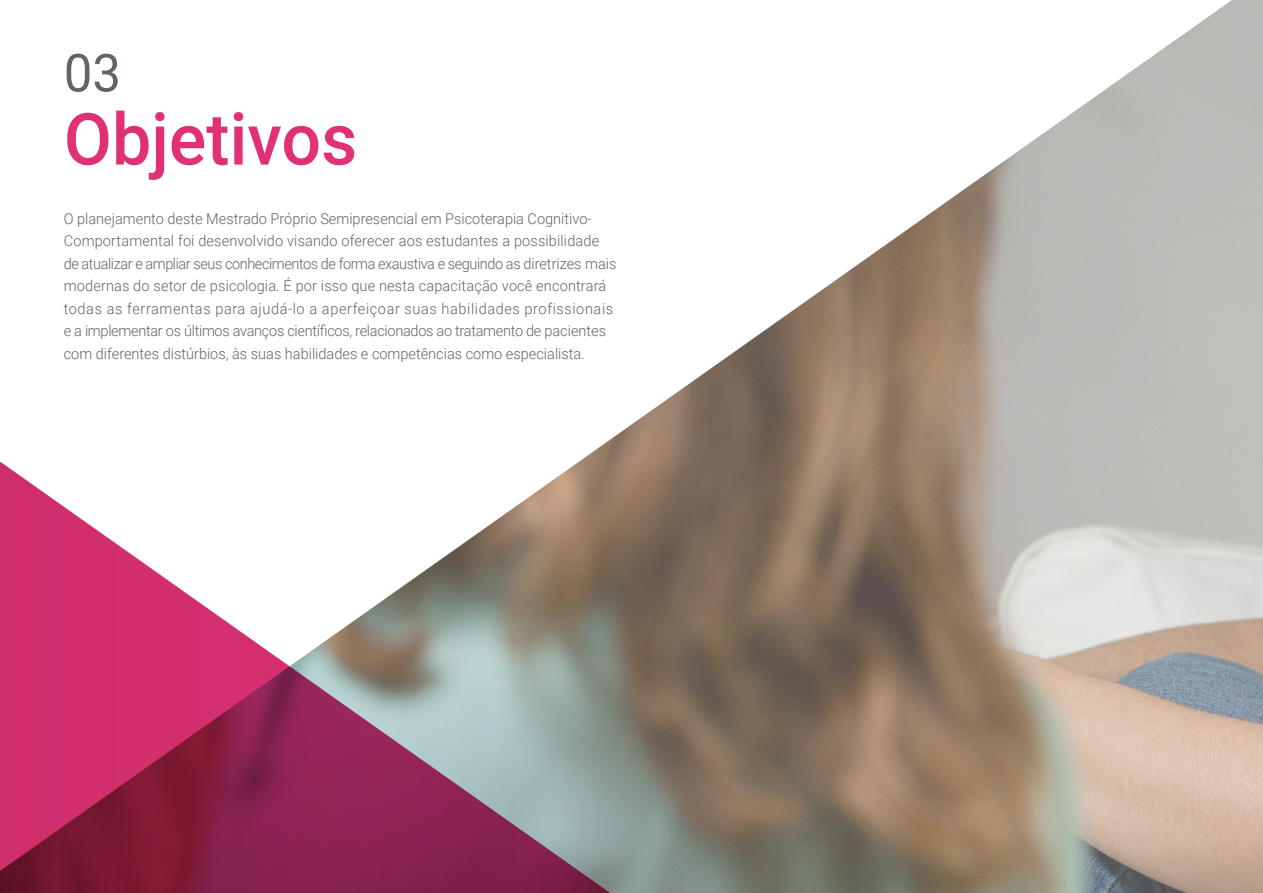
<style>
.page{position:relative;width:1263px;height:893px;background:#fff}
.page>*{position:absolute;margin:0;border:0;box-sizing:border-box;transform-origin:0 0}
.t1{font:500 72px "Roboto";color:#df3174}
.t2{font:52.5px "Roboto";color:#61646a}
.t3{font:300 15px/22.5px "Roboto";color:#61646a}
</style>
<div class="page">
<img style="left:601px;top:0;width:662px;height:893px">
<svg style="left:0;top:446px;width:640px;height:447px"></svg>
<h2 class="t2" style="left:64px;top:36px;width:59px">03</h2>
<h1 class="t1" style="left:64px;top:89px;width:295px">Objetivos</h1>
<p class="t3" style="left:64px;top:207px;width:554px">O planejamento deste Mestrado Próprio Semipresencial em Psicoterapia Cognitivo-Comportamental foi desenvolvido visando oferecer aos estudantes a possibilidade de atualizar e ampliar seus conhecimentos de forma exaustiva e seguindo as diretrizes mais modernas do setor de psicologia. É por isso que nesta capacitação você encontrará todas as ferramentas para ajudá-lo a aperfeiçoar suas habilidades profissionais e a implementar os últimos avanços científicos, relacionados ao tratamento de pacientes com diferentes distúrbios, às suas habilidades e competências como especialista.</p>
</div>
